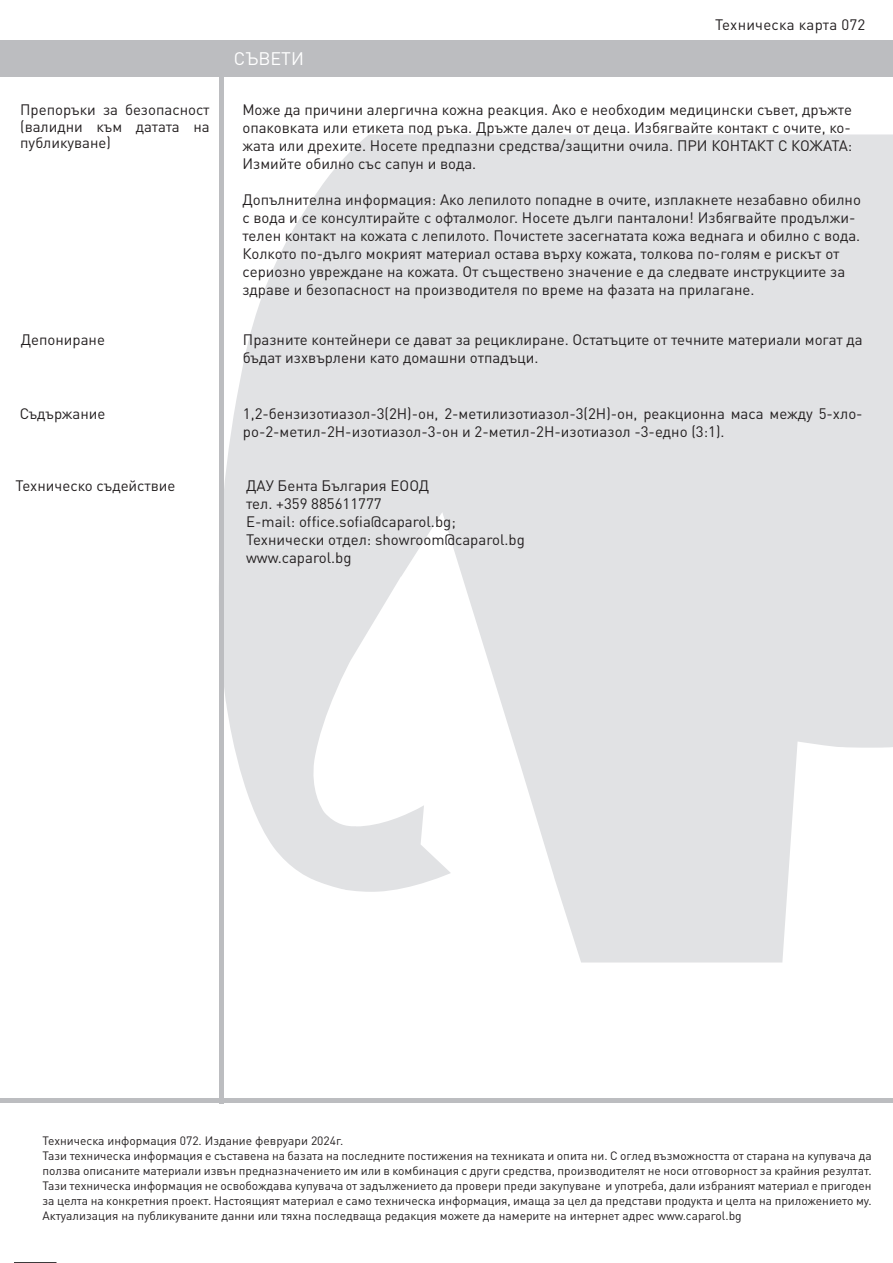
<style>
.page{position:relative;width:893px;height:1263px;background:#fff}
.page>*{position:absolute;margin:0;border:0;box-sizing:border-box;transform-origin:0 0}
.t1{font:18px "DIN Pro";color:#fff}
.body{font:15px/18px "DIN Pro";color:#231f20}
._04_Abschnittsübersc{font:15px "DIN Pro";letter-spacing:.015em;color:#231f20}
.body-2{font:12px/15px "DIN Pro";color:#231f20;text-align:justify}
</style>
<div class="page">
<svg style="left:223px;top:134px;width:670px;height:828px;fill:#e1e2e4"></svg>
<hr style="left:14px;top:1262px;width:43px;height:1px;background:#231f20">
<div style="left:0;top:42px;width:893px;height:34px;background:#bcbdc0"></div>
<div style="left:0;top:40px;width:893px;height:5px;background:#bcbdc0"></div>
<hr style="left:219px;top:43px;width:4px;height:1060px;background:#bcbdc0">
<div style="left:0;top:1098px;width:893px;height:5px;background:#bcbdc0"></div>
<p class="t1" style="left:234px;top:47px;width:72px">СЪВЕТИ</p>
<p class="_04_Abschnittsübersc" style="left:715px;top:14px;width:152px">Техническа карта 072</p>
<p class="body" style="left:20px;top:101px;width:191px;line-height:16.5px;text-align:justify">Препоръки за безопасност (валидни към датата на публикуване)</p>
<p class="body" style="left:242px;top:100px;width:611px;text-align:justify">Може да причини алергична кожна реакция. Ако е необходим медицински съвет, дръжте опаковката или етикета под ръка. Дръжте далеч от деца. Избягвайте контакт с очите, ко&shy;жата или дрехите. Носете предпазни средства/защитни очила. ПРИ КОНТАКТ С КОЖАТА:<br>Измийте обилно със сапун и вода.</p>
<p class="body" style="left:242px;top:190px;width:620px">Допълнителна информация: Ако лепилото попадне в очите, изплакнете незабавно обилно с вода и се консултирайте с офталмолог. Носете дълги панталони! Избягвайте продължи&shy;телен контакт на кожата с лепилото. Почистете засегнатата кожа веднага и обилно с вода.<br>Колкото по-дълго мокрият материал остава върху кожата, толкова по-голям е рискът от сериозно увреждане на кожата. От съществено значение е да следвате инструкциите за здраве и безопасност на производителя по време на фазата на прилагане.</p>
<p class="body" style="left:21px;top:330px;width:86px">Депониране</p>
<p class="body" style="left:243px;top:330px;width:621px">Празните контейнери се дават за рециклиране. Остатъците от течните материали могат да бъдат изхвърлени като домашни отпадъци.</p>
<p class="body" style="left:20px;top:404px;width:87px">Съдържание</p>
<p class="body" style="left:243px;top:404px;width:621px">1,2-бензизотиазол-3(2Н)-он, 2-метилизотиазол-3(2Н)-он, реакционна маса между 5-хло&shy;ро-2-метил-2Н-изотиазол-3-он и 2-метил-2Н-изотиазол -3-едно (3:1).</p>
<p class="body" style="left:15px;top:476px;width:162px">Техническо съдействие</p>
<p class="body" style="left:246px;top:476px;width:185px">ДАУ Бента България ЕООД</p>
<p class="body" style="left:246px;top:494px;width:137px">тел. +359 885611777</p>
<p class="body" style="left:246px;top:512px;width:211px">E-mail: office.sofia@caparol.bg;</p>
<p class="body" style="left:246px;top:530px;width:280px">Технически отдел: showroom@caparol.bg</p>
<p class="body" style="left:246px;top:548px;width:107px">www.caparol.bg</p>
<p class="body-2" style="left:43px;top:1132px;width:302px">Техническа информация 072. Издание февруари 2024г.</p>
<p class="body-2" style="left:43px;top:1147px;width:831px">Тази техническа информация е съставена на базата на последните постижения на техниката и опита ни. С оглед възможността от старана на купувача да ползва описаните материали извън предназначението им или в комбинация с други средства, производителят не носи отговорност за крайния резултат.<br>Тази техническа информация не освобождава купувача от задължението да провери преди закупуване и употреба, дали избраният материал е пригоден за целта на конкретния проект. Настоящият материал е само техническа информация, имаща за цел да представи продукта и целта на приложението му.</p>
<p class="body-2" style="left:43px;top:1207px;width:701px">Актуализация на публикуваните данни или тяхна последваща редакция можете да намерите на интернет адрес www.caparol.bg</p>
</div>
